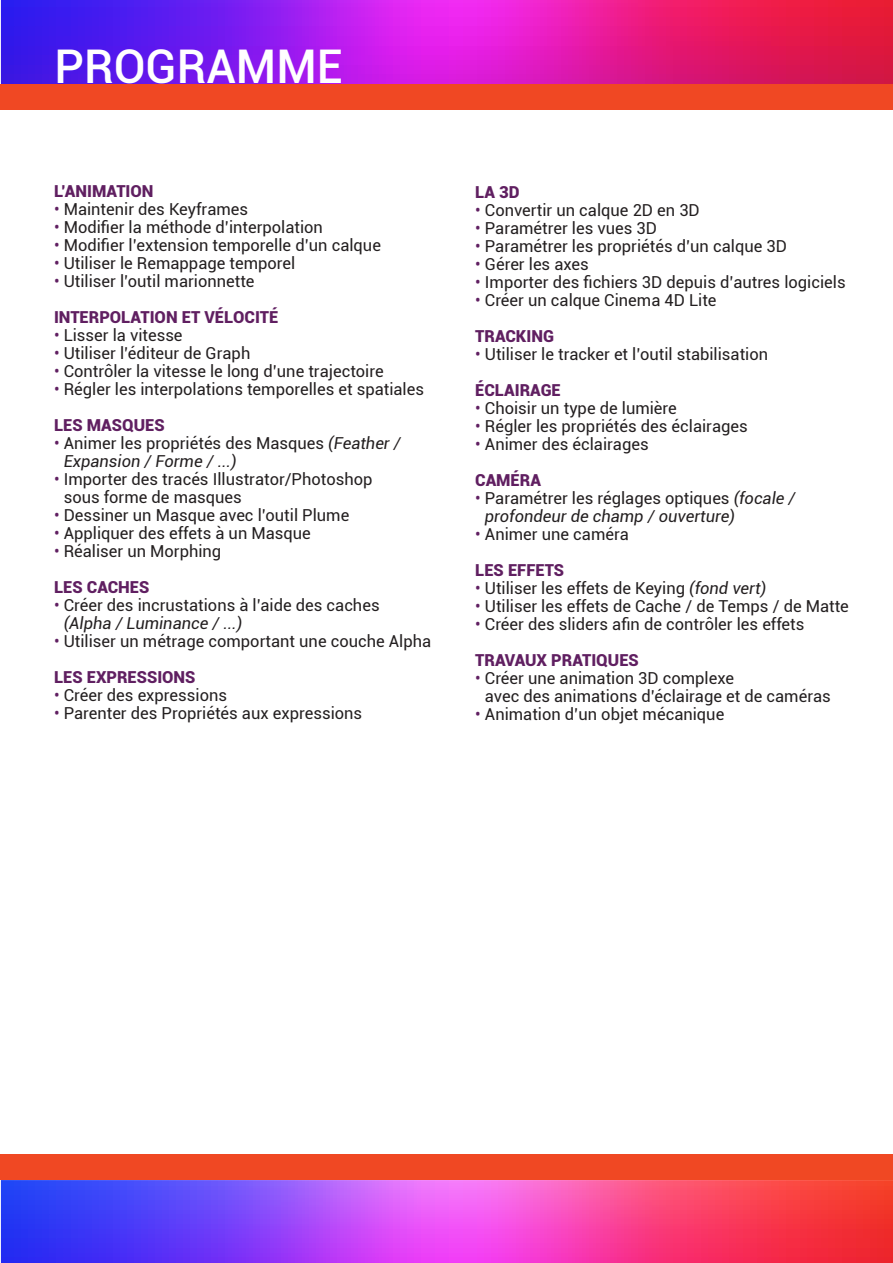
<style>
.page{position:relative;width:893px;height:1263px;background:#fff}
.page>*{position:absolute;margin:0;border:0;box-sizing:border-box;transform-origin:0 0}
.t1{font:500 46.5px "Roboto";color:#fff}
.t2{font:16.5px/18px "Roboto";color:#231f20}
.t3{font:900 16.5px "Roboto";color:#601f61}
.t4{font:italic 16.5px/18px "Roboto";color:#231f20}
.s1{color:#601f61}
.s2{font-style:italic}
.s3{font-style:normal;color:#601f61}
.s4{font-style:normal}
</style>
<div class="page">
<svg style="left:1px;top:0;width:892px;height:84px;background:#b31ab9"></svg>
<div style="left:0;top:84px;width:893px;height:25px;background:#f04823"></div>
<div style="left:0;top:1154px;width:893px;height:26px;background:#f04823"></div>
<svg style="left:1px;top:1180px;width:892px;height:83px;background:#ba44be"></svg>
<p class="t1" style="left:55px;top:34px;width:290px">PROGRAMME</p>
<p class="t3" style="left:54px;top:180px;width:101px">L’ANIMATION</p>
<p class="t2" style="left:54px;top:200px;width:196px"><span class="s1">•</span> Maintenir des Keyframes</p>
<p class="t2" style="left:54px;top:218px;width:270px"><span class="s1">•</span> Modifier la méthode d’interpolation</p>
<p class="t2" style="left:54px;top:236px;width:328px"><span class="s1">•</span> Modifier l’extension temporelle d’un calque</p>
<p class="t2" style="left:54px;top:254px;width:243px"><span class="s1">•</span> Utiliser le Remappage temporel</p>
<p class="t2" style="left:54px;top:272px;width:202px"><span class="s1">•</span> Utiliser l’outil marionnette</p>
<p class="t3" style="left:54px;top:306px;width:226px">INTERPOLATION ET VÉLOCITÉ</p>
<p class="t2" style="left:54px;top:326px;width:130px"><span class="s1">•</span> Lisser la vitesse</p>
<p class="t2" style="left:54px;top:344px;width:198px"><span class="s1">•</span> Utiliser l’éditeur de Graph</p>
<p class="t2" style="left:54px;top:362px;width:331px"><span class="s1">•</span> Contrôler la vitesse le long d’une trajectoire</p>
<p class="t2" style="left:54px;top:380px;width:371px"><span class="s1">•</span> Régler les interpolations temporelles et spatiales</p>
<p class="t3" style="left:54px;top:414px;width:112px">LES MASQUES</p>
<p class="t2" style="left:64px;top:434px;width:338px;text-indent:-10px"><span class="s1">•</span> Animer les propriétés des Masques <span class="s2">(Feather /<br>Expansion / Forme / ...)</span></p>
<p class="t2" style="left:64px;top:470px;width:310px;text-indent:-10px"><span class="s1">•</span> Importer des tracés Illustrator/Photoshop sous forme de masques</p>
<p class="t2" style="left:54px;top:506px;width:297px"><span class="s1">•</span> Dessiner un Masque avec l’outil Plume</p>
<p class="t2" style="left:54px;top:524px;width:258px"><span class="s1">•</span> Appliquer des effets à un Masque</p>
<p class="t2" style="left:54px;top:542px;width:169px"><span class="s1">•</span> Réaliser un Morphing</p>
<p class="t3" style="left:54px;top:576px;width:97px">LES CACHES</p>
<p class="t2" style="left:64px;top:596px;width:317px;text-indent:-10px"><span class="s1">•</span> Créer des incrustations à l’aide des caches <span class="s2">(Alpha / Luminance / ...)</span></p>
<p class="t2" style="left:54px;top:632px;width:379px"><span class="s1">•</span> Utiliser un métrage comportant une couche Alpha</p>
<p class="t3" style="left:54px;top:666px;width:143px">LES EXPRESSIONS</p>
<p class="t2" style="left:54px;top:686px;width:175px"><span class="s1">•</span> Créer des expressions</p>
<p class="t2" style="left:54px;top:704px;width:310px"><span class="s1">•</span> Parenter des Propriétés aux expressions</p>
<p class="t3" style="left:475px;top:181px;width:46px">LA 3D</p>
<p class="t2" style="left:475px;top:201px;width:226px"><span class="s1">•</span> Convertir un calque 2D en 3D</p>
<p class="t2" style="left:475px;top:219px;width:183px"><span class="s1">•</span> Paramétrer les vues 3D</p>
<p class="t2" style="left:475px;top:237px;width:313px"><span class="s1">•</span> Paramétrer les propriétés d’un calque 3D</p>
<p class="t2" style="left:475px;top:255px;width:115px"><span class="s1">•</span> Gérer les axes</p>
<p class="t2" style="left:475px;top:273px;width:372px"><span class="s1">•</span> Importer des fichiers 3D depuis d’autres logiciels</p>
<p class="t2" style="left:475px;top:291px;width:243px"><span class="s1">•</span> Créer un calque Cinema 4D Lite</p>
<p class="t3" style="left:475px;top:325px;width:80px">TRACKING</p>
<p class="t2" style="left:475px;top:345px;width:294px"><span class="s1">•</span> Utiliser le tracker et l’outil stabilisation</p>
<p class="t3" style="left:475px;top:379px;width:87px">ÉCLAIRAGE</p>
<p class="t2" style="left:475px;top:399px;width:203px"><span class="s1">•</span> Choisir un type de lumière</p>
<p class="t2" style="left:475px;top:417px;width:274px"><span class="s1">•</span> Régler les propriétés des éclairages</p>
<p class="t2" style="left:475px;top:435px;width:175px"><span class="s1">•</span> Animer des éclairages</p>
<p class="t3" style="left:475px;top:469px;width:67px">CAMÉRA</p>
<p class="t4" style="left:485px;top:489px;width:312px;text-indent:-10px"><span class="s3">•</span> <span class="s4">Paramétrer les réglages optiques</span> (focale / profondeur de champ / ouverture)</p>
<p class="t2" style="left:475px;top:525px;width:155px"><span class="s1">•</span> Animer une caméra</p>
<p class="t3" style="left:475px;top:559px;width:91px">LES EFFETS</p>
<p class="t2" style="left:475px;top:579px;width:293px"><span class="s1">•</span> Utiliser les effets de Keying <span class="s2">(fond vert)</span></p>
<p class="t2" style="left:475px;top:597px;width:375px"><span class="s1">•</span> Utiliser les effets de Cache / de Temps / de Matte</p>
<p class="t2" style="left:475px;top:615px;width:331px"><span class="s1">•</span> Créer des sliders afin de contrôler les effets</p>
<p class="t3" style="left:475px;top:649px;width:165px">TRAVAUX PRATIQUES</p>
<p class="t2" style="left:485px;top:669px;width:347px;text-indent:-10px"><span class="s1">•</span> Créer une animation 3D complexe<br>avec des animations d’éclairage et de caméras</p>
<p class="t2" style="left:475px;top:705px;width:251px"><span class="s1">•</span> Animation d’un objet mécanique</p>
</div>
